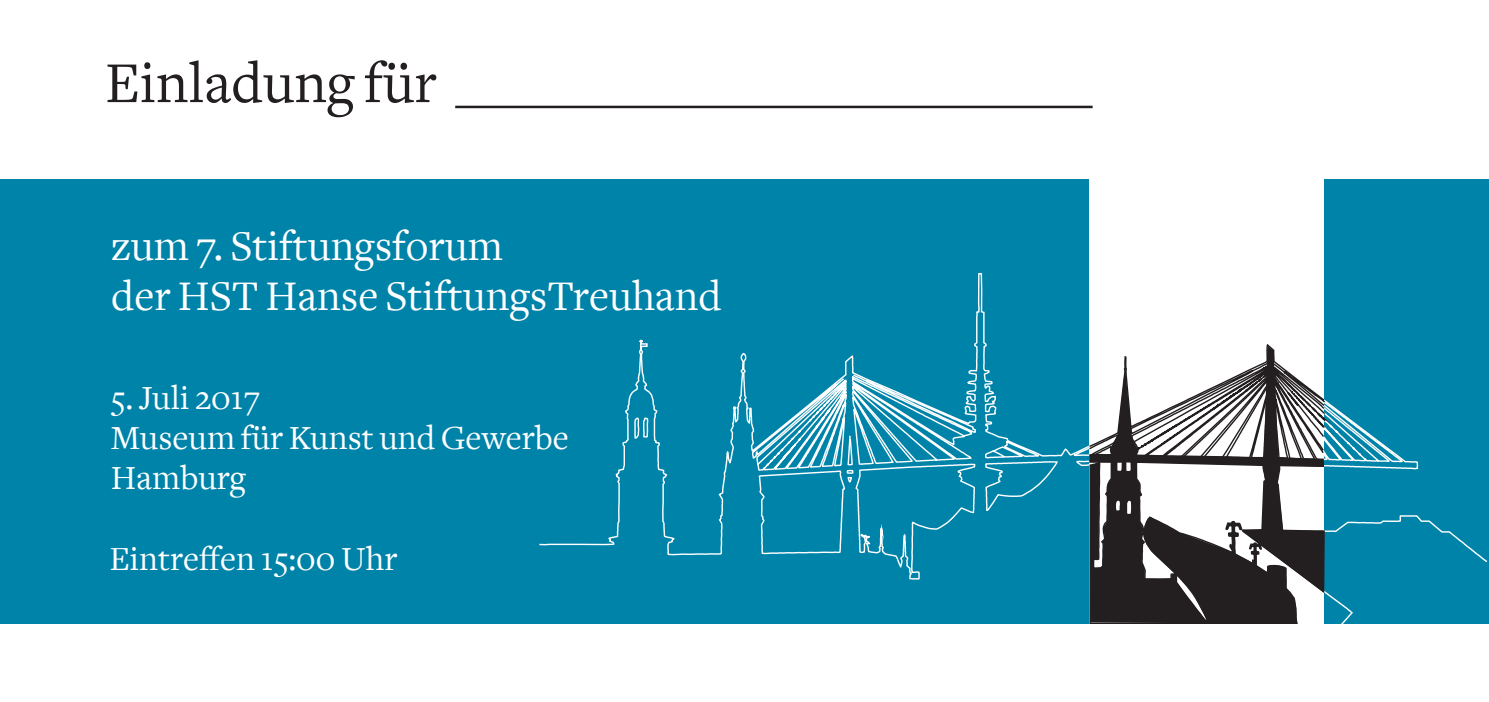
<style>
.page{position:relative;width:1489px;height:702px;background:#fff}
.page>*{position:absolute;margin:0;border:0;box-sizing:border-box;transform-origin:0 0}
.t1{font:60px "HST Freight Text";color:#231f20}
.t2{font:43.75px "HST Freight Text";color:#fff}
.t3{font:35px "HST Freight Text";color:#fff}
</style>
<div class="page">
<div style="left:0;top:179px;width:1488px;height:445px;background:#0083a9"></div>
<svg style="left:539px;top:273px;width:948px;height:351px"></svg>
<hr style="left:455px;top:106px;width:637px;height:2px;background:#231f20">
<div style="left:1089px;top:174px;width:234px;height:528px;background:#fff"></div>
<svg style="left:1088px;top:345px;width:237px;height:279px"></svg>
<p class="t1" style="left:105px;top:50px;width:333px">Einladung für</p>
<p class="t2" style="left:111px;top:222px;width:393px">zum 7. Stiftungsforum</p>
<p class="t2" style="left:111px;top:272px;width:611px">der HST Hanse StiftungsTreuhand</p>
<p class="t3" style="left:111px;top:379px;width:151px">5. Juli 2017</p>
<p class="t3" style="left:111px;top:419px;width:459px">Museum für Kunst und Gewerbe</p>
<p class="t3" style="left:111px;top:459px;width:136px">Hamburg</p>
<p class="t3" style="left:109px;top:539px;width:289px">Eintreffen 15:00 Uhr</p>
</div>
